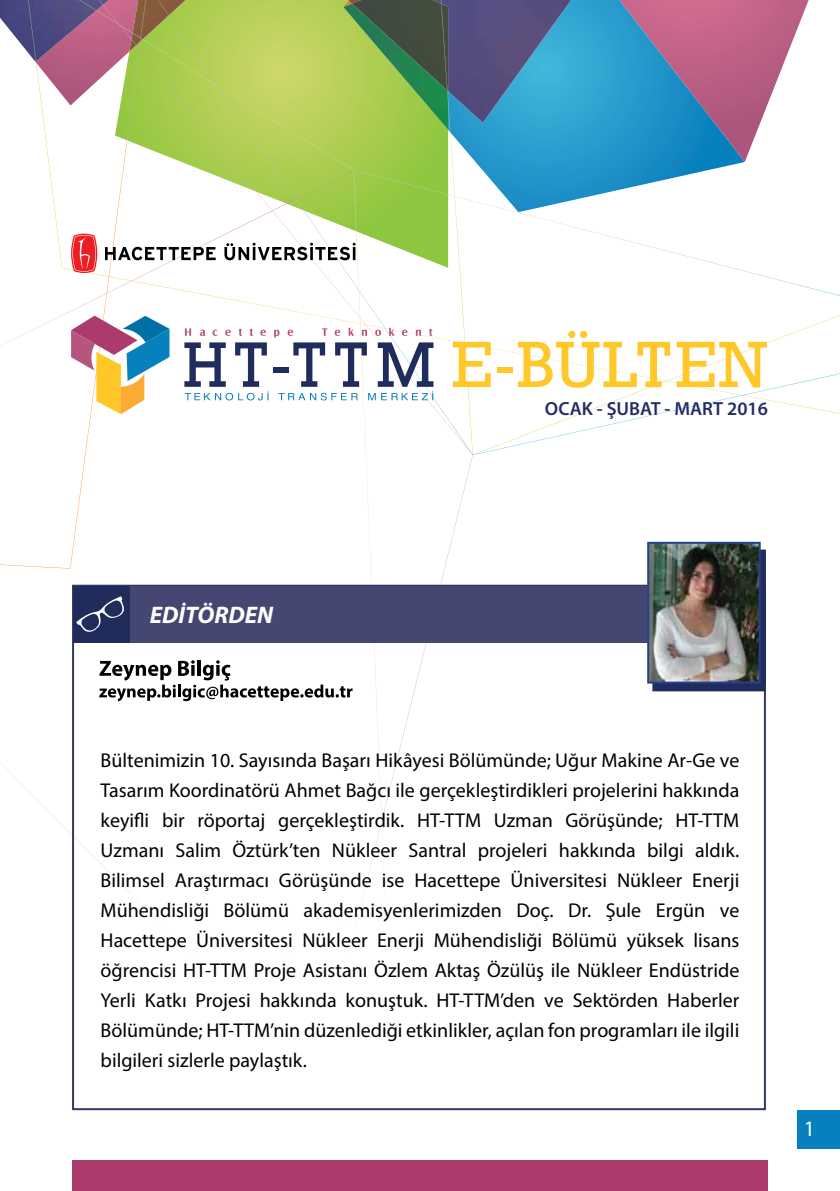
<style>
.page{position:relative;width:840px;height:1191px;background:#fff}
.page>*{position:absolute;margin:0;border:0;box-sizing:border-box;transform-origin:0 0}
.t1{font:italic 700 24px "Myriad Pro";color:#fff}
.t2{font:22px "Myriad Pro";color:#fff}
.t3{font:20px/30px "Myriad Pro";color:#000;text-align:justify}
.t4{font:600 19px "Myriad Pro";color:#262d66}
</style>
<div class="page">
<img style="left:73px;top:456px;width:13px;height:88px">
<svg style="left:346px;top:456px;width:126px;height:465px"></svg>
<img style="left:358px;top:820px;width:24px;height:95px">
<div style="left:797px;top:1110px;width:42px;height:38px;background:#0781be"></div>
<svg style="left:0;top:0;width:839px;height:456px"></svg>
<div style="left:496px;top:367px;width:16px;height:5px;background:#ffc828"></div>
<div style="left:130px;top:586px;width:634px;height:56px;background:#444771"></div>
<div style="left:73px;top:586px;width:57px;height:56px;background:#1f2c5c"></div>
<svg style="left:76px;top:596px;width:48px;height:36px"></svg>
<svg style="left:652px;top:549px;width:113px;height:142px;background:#202e61"></svg>
<img style="left:649px;top:545px;width:108px;height:135px">
<div style="left:646px;top:542px;width:114px;height:141px;border:2px solid #25408f"></div>
<div style="left:72px;top:1160px;width:695px;height:31px;background:#ac3a6c"></div>
<svg style="left:99px;top:660px;width:253px;height:41px"></svg>
<p class="t4" style="left:544px;top:396px;width:224px">OCAK - ŞUBAT - MART 2016</p>
<p class="t1" style="left:150px;top:599px;width:125px">EDİTÖRDEN</p>
<p class="t3" style="left:101px;top:745px;width:640px">Bültenimizin 10. Sayısında Başarı Hikâyesi Bölümünde; Uğur Makine Ar-Ge ve Tasarım Koordinatörü Ahmet Bağcı ile gerçekleştirdikleri projelerini hakkında keyifli bir röportaj gerçekleştirdik. HT-TTM Uzman Görüşünde; HT-TTM Uzmanı Salim Öztürk’ten Nükleer Santral projeleri hakkında bilgi aldık.<br>Bilimsel Araştırmacı Görüşünde ise Hacettepe Üniversitesi Nükleer Enerji Mühendisliği Bölümü akademisyenlerimizden Doç. Dr. Şule Ergün ve Hacettepe Üniversitesi Nükleer Enerji Mühendisliği Bölümü yüksek lisans öğrencisi HT-TTM Proje Asistanı Özlem Aktaş Özülüş ile Nükleer Endüstride Yerli Katkı Projesi hakkında konuştuk. HT-TTM’den ve Sektörden Haberler Bölümünde; HT-TTM’nin düzenlediği etkinlikler, açılan fon programları ile ilgili bilgileri sizlerle paylaştık.</p>
<p class="t2" style="left:803px;top:1114px;width:13px">1</p>
</div>
